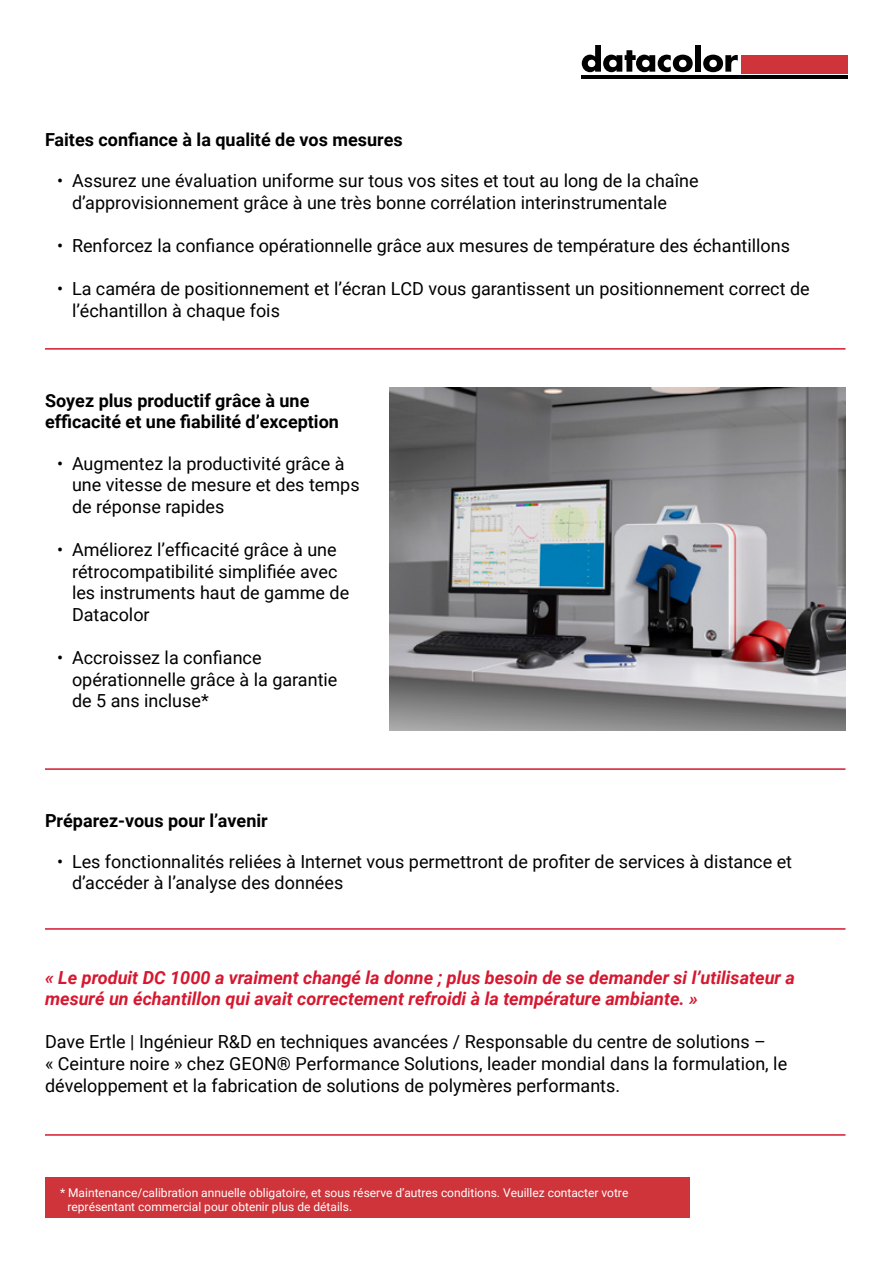
<style>
.page{position:relative;width:893px;height:1263px;background:#fff}
.page>*{position:absolute;margin:0;border:0;box-sizing:border-box;transform-origin:0 0}
.t1{font:18px/21.6px "Roboto";color:#000}
.t2{font:italic 700 18px/21.6px "Roboto";color:#d7172f}
.t3{font:700 18px/21.6px "Roboto";color:#000}
.t4{font:12px/14.4px "Roboto";color:#fff}
</style>
<div class="page">
<hr style="left:45px;top:768px;width:800px;height:2px;background:#d7172f">
<hr style="left:45px;top:928px;width:800px;height:2px;background:#d7172f">
<hr style="left:45px;top:1134px;width:800px;height:2px;background:#d7172f">
<div style="left:45px;top:1177px;width:644px;height:41px;background:#ce343a"></div>
<hr style="left:45px;top:348px;width:800px;height:2px;background:#d7172f">
<img style="left:389px;top:388px;width:456px;height:342px">
<svg style="left:582px;top:45px;width:111px;height:27px"></svg>
<div style="left:695px;top:45px;width:6px;height:27px;background:#000"></div>
<svg style="left:703px;top:55px;width:35px;height:17px"></svg>
<div style="left:741px;top:55px;width:107px;height:18px;background:#ce343a"></div>
<hr style="left:581px;top:76px;width:267px;height:3px;background:#000">
<p class="t3" style="left:45px;top:129px;width:359px">Faites confiance à la qualité de vos mesures</p>
<p class="t1" style="left:72px;top:169px;width:628px;text-indent:-15px">• Assurez une évaluation uniforme sur tous vos sites et tout au long de la chaîne d’approvisionnement grâce à une très bonne corrélation interinstrumentale</p>
<p class="t1" style="left:57px;top:234px;width:735px">• Renforcez la confiance opérationnelle grâce aux mesures de température des échantillons</p>
<p class="t1" style="left:72px;top:277px;width:739px;text-indent:-15px">• La caméra de positionnement et l’écran LCD vous garantissent un positionnement correct de l’échantillon à chaque fois</p>
<p class="t3" style="left:45px;top:389px;width:295px">Soyez plus productif grâce à une efficacité et une fiabilité d’exception</p>
<p class="t1" style="left:72px;top:452px;width:289px;text-indent:-15px">• Augmentez la productivité grâce à une vitesse de mesure et des temps de réponse rapides</p>
<p class="t1" style="left:72px;top:538px;width:279px;text-indent:-15px">• Améliorez l’efficacité grâce à une rétrocompatibilité simplifiée avec les instruments haut de gamme de<br>Datacolor</p>
<p class="t1" style="left:72px;top:646px;width:267px;text-indent:-15px">• Accroissez la confiance opérationnelle grâce à la garantie de 5 ans incluse*</p>
<p class="t3" style="left:45px;top:809px;width:224px">Préparez-vous pour l’avenir</p>
<p class="t1" style="left:72px;top:850px;width:722px;text-indent:-15px">• Les fonctionnalités reliées à Internet vous permettront de profiter de services à distance et d’accéder à l’analyse des données</p>
<p class="t2" style="left:45px;top:966px;width:751px">« Le produit DC 1000 a vraiment changé la donne ; plus besoin de se demander si l’utilisateur a mesuré un échantillon qui avait correctement refroidi à la température ambiante. »</p>
<p class="t1" style="left:45px;top:1030px;width:744px">Dave Ertle | Ingénieur R&amp;D en techniques avancées / Responsable du centre de solutions –<br>« Ceinture noire » chez GEON® Performance Solutions, leader mondial dans la formulation, le développement et la fabrication de solutions de polymères performants.</p>
<p class="t4" style="left:68px;top:1185px;width:562px;text-indent:-8px">* Maintenance/calibration annuelle obligatoire, et sous réserve d’autres conditions. Veuillez contacter votre représentant commercial pour obtenir plus de détails.</p>
</div>
